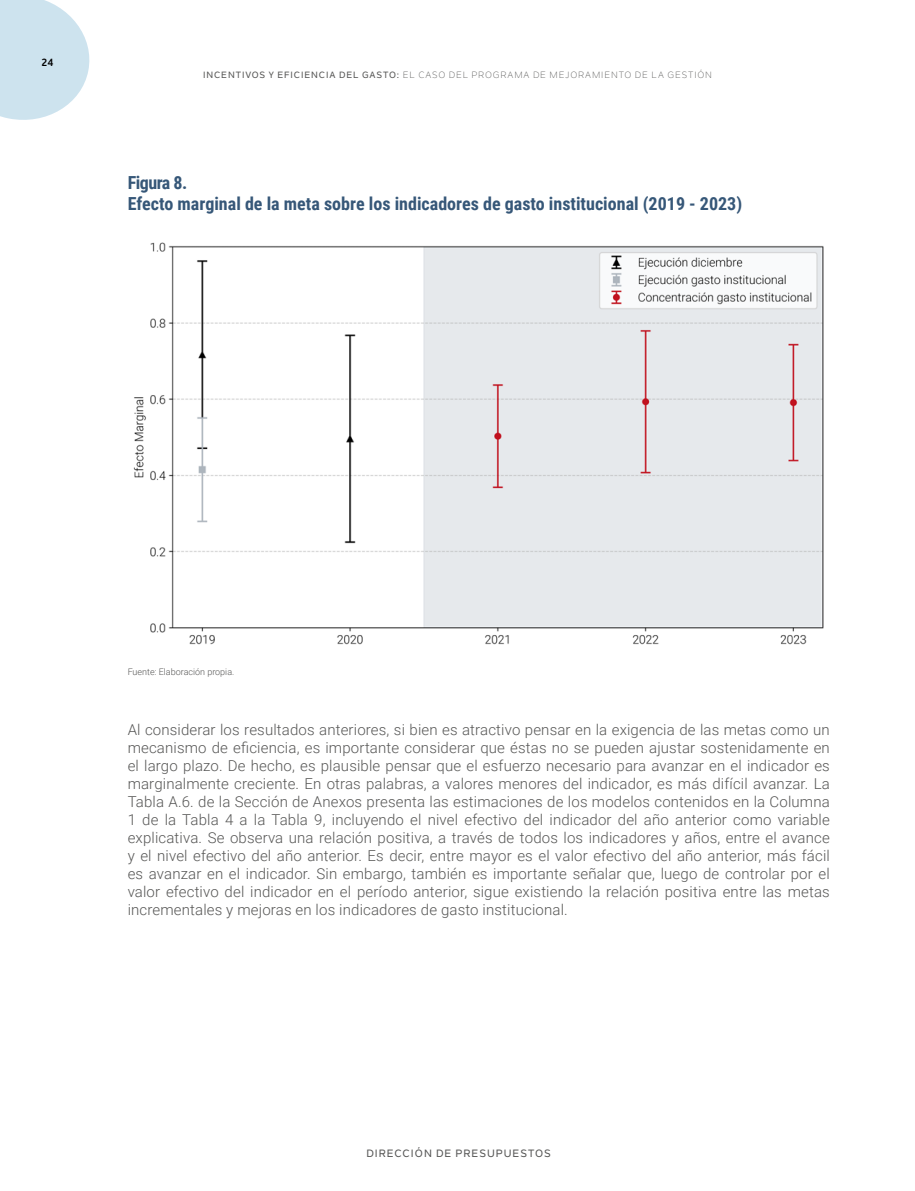
<style>
.page{position:relative;width:915px;height:1191px;background:#fff}
.page>*{position:absolute;margin:0;border:0;box-sizing:border-box;transform-origin:0 0}
.t1{font:700 18px/21px "Roboto Condensed";color:#365778}
.t2{font:300 15px/18px "Roboto";letter-spacing:.01em;color:#575756;text-align:justify}
.t3{font:500 10.5px "Nolan Next";letter-spacing:.1em;color:#575756}
.t4{font:700 10.5px "Nolan Next";color:#000}
.t5{font:9px "Nolan Next";letter-spacing:.1em;color:#575756}
.t6{font:300 9px "Roboto";color:#575756}
.s1{font-weight:500}
</style>
<div class="page">
<svg style="left:0;top:0;width:90px;height:120px"></svg>
<img style="left:133px;top:242px;width:691px;height:403px">
<p class="t4" style="left:42px;top:56px;width:13px">24</p>
<p class="t5" style="left:203px;top:69px;width:510px"><span class="s1">INCENTIVOS Y EFICIENCIA DEL GASTO:</span> EL CASO DEL PROGRAMA DE MEJORAMIENTO DE LA GESTIÓN</p>
<p class="t1" style="left:128px;top:171px;width:616px">Figura 8.<br>Efecto marginal de la meta sobre los indicadores de gasto institucional (2019 - 2023)</p>
<p class="t6" style="left:128px;top:665px;width:108px">Fuente: Elaboración propia.</p>
<p class="t2" style="left:128px;top:720px;width:703px">Al considerar los resultados anteriores, si bien es atractivo pensar en la exigencia de las metas como un mecanismo de eficiencia, es importante considerar que éstas no se pueden ajustar sostenidamente en el largo plazo. De hecho, es plausible pensar que el esfuerzo necesario para avanzar en el indicador es marginalmente creciente. En otras palabras, a valores menores del indicador, es más difícil avanzar. La Tabla A.6. de la Sección de Anexos presenta las estimaciones de los modelos contenidos en la Columna 1 de la Tabla 4 a la Tabla 9, incluyendo el nivel efectivo del indicador del año anterior como variable explicativa. Se observa una relación positiva, a través de todos los indicadores y años, entre el avance y el nivel efectivo del año anterior. Es decir, entre mayor es el valor efectivo del año anterior, más fácil es avanzar en el indicador. Sin embargo, también es importante señalar que, luego de controlar por el valor efectivo del indicador en el período anterior, sigue existiendo la relación positiva entre las metas incrementales y mejoras en los indicadores de gasto institucional.</p>
<p class="t3" style="left:366px;top:1147px;width:186px">DIRECCIÓN DE PRESUPUESTOS</p>
</div>
